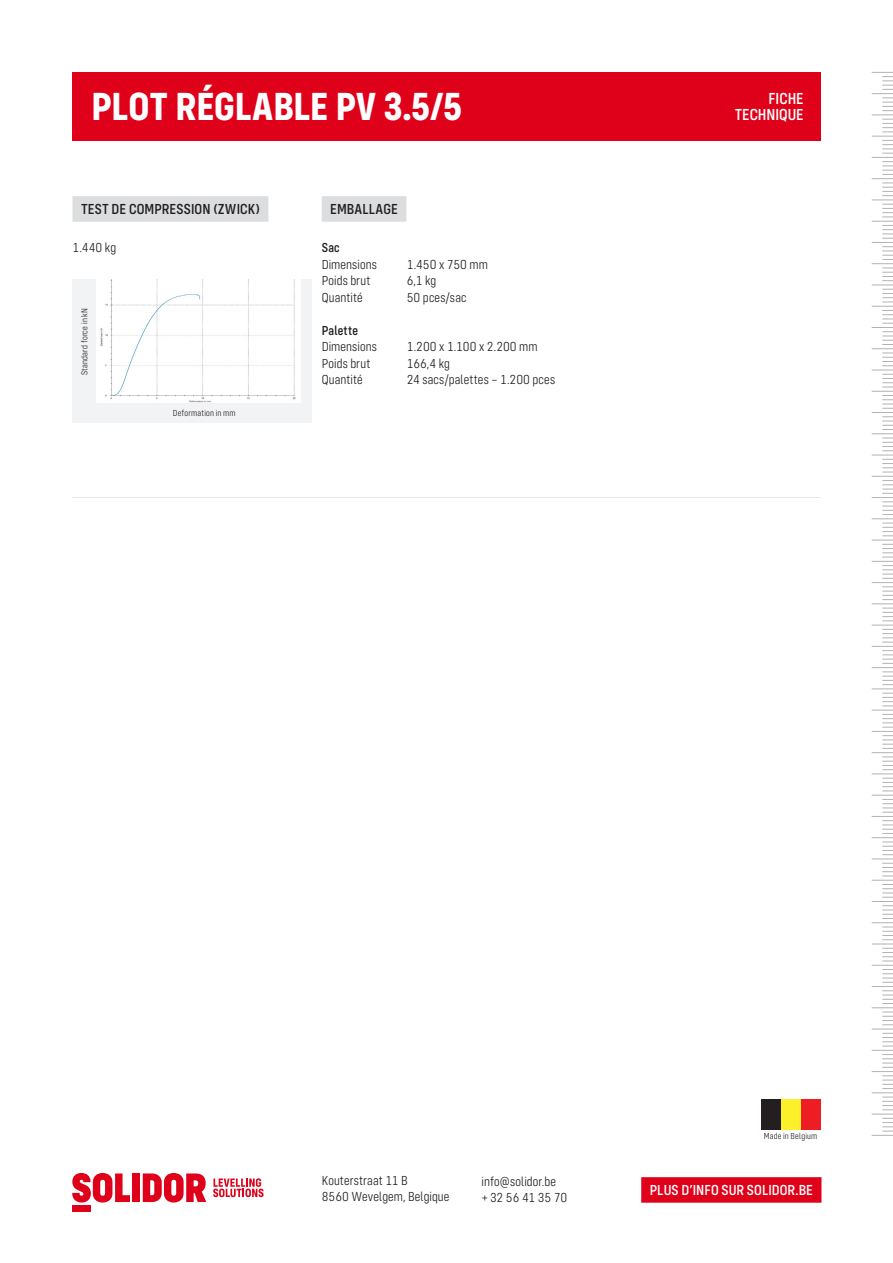
<style>
.page{position:relative;width:893px;height:1263px;background:#fff}
.page>*{position:absolute;margin:0;border:0;box-sizing:border-box;transform-origin:0 0}
.Titel_fiche{font:700 40.5px "Config Condensed";letter-spacing:-.005em;color:#fff}
.t1{font:500 16.5px/16.5px "Config Condensed";letter-spacing:-.005em;color:#fff;text-align:right}
.Titeltje{font:500 15px "Config Condensed";letter-spacing:.005em;color:#231f20}
.t2{font:500 15px "Config Condensed";letter-spacing:.005em;color:#fff}
.Info{font:300 13.5px/16.5px "Config Condensed";letter-spacing:.005em;color:#231f20}
.Info-2{font:500 13.5px "Config Condensed";letter-spacing:.015em;color:#231f20}
.Info-3{font:300 9px "Config Condensed";letter-spacing:.02em;color:#231f20}
</style>
<div class="page">
<svg style="left:72px;top:1173px;width:58px;height:29px"></svg>
<div style="left:132px;top:1173px;width:8px;height:29px;background:#df0019"></div>
<svg style="left:143px;top:1173px;width:63px;height:29px"></svg>
<div style="left:72px;top:1205px;width:19px;height:7px;background:#df0019"></div>
<svg style="left:213px;top:1178px;width:51px;height:19px"></svg>
<svg style="left:872px;top:72px;width:21px;height:1064px"></svg>
<hr style="left:72px;top:497px;width:748px;height:1px;background:#e6e7e9">
<div style="left:72px;top:72px;width:749px;height:69px;background:#df0019"></div>
<div style="left:761px;top:1100px;width:20px;height:30px;background:#231f20"></div>
<div style="left:781px;top:1100px;width:20px;height:30px;background:#fbf029"></div>
<div style="left:801px;top:1100px;width:20px;height:30px;background:#ee1d23"></div>
<div style="left:72px;top:279px;width:240px;height:144px;background:#f2f3f4"></div>
<img style="left:97px;top:279px;width:204px;height:123px">
<div style="left:641px;top:1177px;width:180px;height:26px;background:#df0019"></div>
<div style="left:72px;top:196px;width:196px;height:26px;background:#dcdddf"></div>
<div style="left:322px;top:196px;width:84px;height:26px;background:#dcdddf"></div>
<p class="Titel_fiche" style="left:91px;top:83px;width:372px">PLOT RÉGLABLE PV 3.5/5</p>
<p class="Titeltje" style="left:81px;top:201px;width:180px">TEST DE COMPRESSION (ZWICK)</p>
<p class="Info" style="left:72px;top:239px;width:45px">1.440 kg</p>
<p class="Info-3" style="left:80px;top:375px;width:69px;rotate:-90deg">Standard force in kN</p>
<p class="Info-3" style="left:173px;top:408px;width:64px">Deformation in mm</p>
<p class="Titeltje" style="left:330px;top:201px;width:69px">EMBALLAGE</p>
<p class="Info-2" style="left:322px;top:240px;width:19px">Sac</p>
<p class="Info" style="left:322px;top:256px;width:57px">Dimensions</p>
<p class="Info" style="left:407px;top:256px;width:83px">1.450 x 750 mm</p>
<p class="Info" style="left:322px;top:272px;width:50px">Poids brut</p>
<p class="Info" style="left:407px;top:272px;width:31px">6,1 kg</p>
<p class="Info" style="left:322px;top:289px;width:43px">Quantité</p>
<p class="Info" style="left:407px;top:289px;width:61px">50 pces/sac</p>
<p class="Info-2" style="left:322px;top:322px;width:38px">Palette</p>
<p class="Info" style="left:322px;top:338px;width:57px">Dimensions</p>
<p class="Info" style="left:407px;top:338px;width:132px">1.200 x 1.100 x 2.200 mm</p>
<p class="Info" style="left:322px;top:355px;width:50px">Poids brut</p>
<p class="Info" style="left:407px;top:355px;width:45px">166,4 kg</p>
<p class="Info" style="left:322px;top:371px;width:43px">Quantité</p>
<p class="Info" style="left:407px;top:371px;width:150px">24 sacs/palettes – 1.200 pces</p>
<p class="t1" style="left:735px;top:90px;width:70px">FICHE<br>TECHNIQUE</p>
<p class="Info" style="left:322px;top:1172px;width:129px">Kouterstraat 11 B<br>8560 Wevelgem, Belgique</p>
<p class="Info" style="left:482px;top:1173px;width:87px">info@solidor.be +32 56 41 35 70</p>
<p class="Info-3" style="left:764px;top:1131px;width:55px">Made in Belgium</p>
<p class="t2" style="left:650px;top:1182px;width:165px">PLUS D’INFO SUR SOLIDOR.BE</p>
</div>
